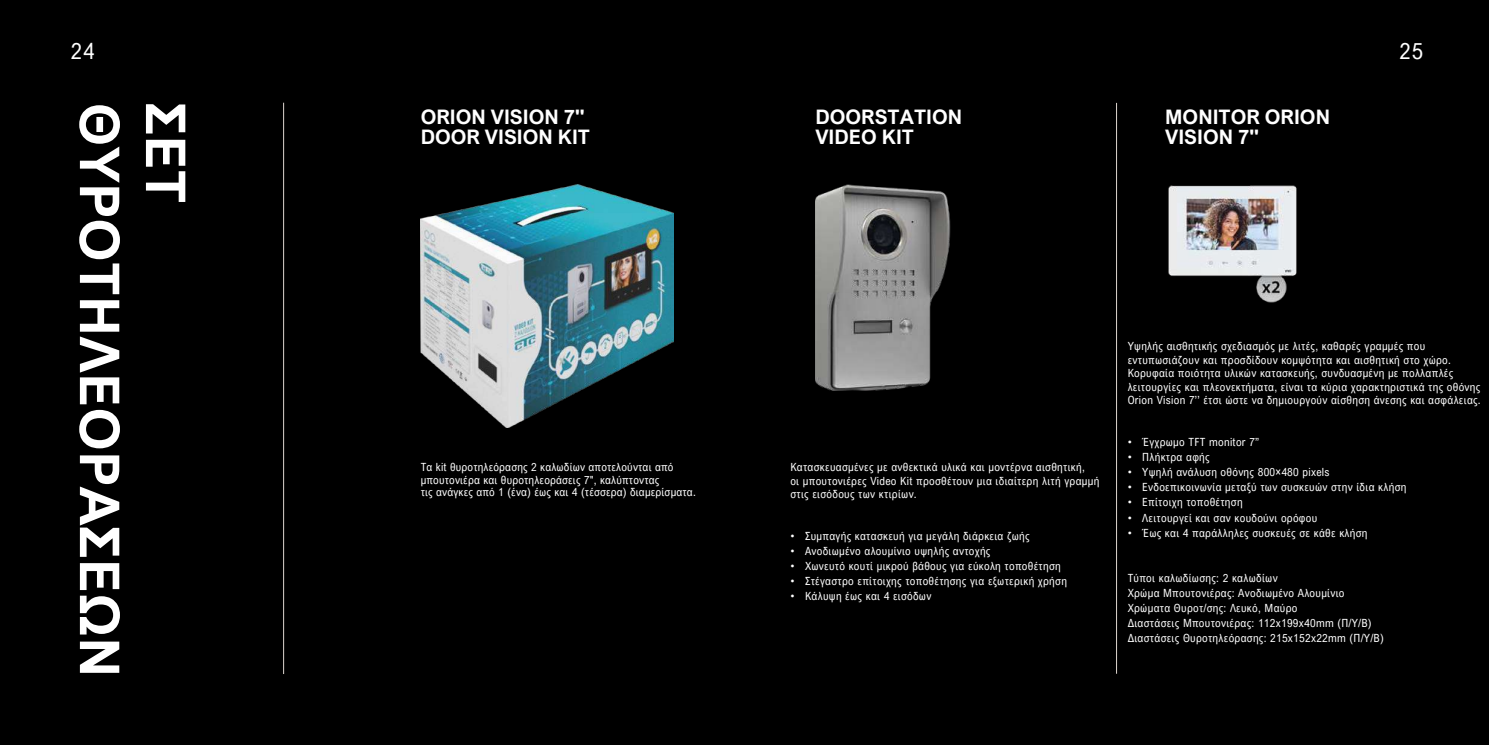
<style>
.page{position:relative;width:1489px;height:745px;background:#fff}
.page>*{position:absolute;margin:0;border:0;box-sizing:border-box;transform-origin:0 0}
.t1{font:700 55px "Arial Nova";letter-spacing:.01em;color:#fff}
.t2{font:22.5px "Arial Nova Cond";color:#fff}
.t3{font:700 20px/20px "Arial Nova";color:#fff}
.t4{font:11.25px/13.5px "Arial Nova Cond";letter-spacing:.025em;color:#fff}
</style>
<div class="page">
<div style="left:0;top:0;width:1488px;height:744px;background:#000"></div>
<img style="left:1168px;top:185px;width:129px;height:118px">
<hr style="left:283px;top:103px;width:1px;height:570px;background:#ded6d0">
<hr style="left:1116px;top:103px;width:1px;height:570px;background:#ded6d0">
<img style="left:420px;top:184px;width:253px;height:243px">
<img style="left:815px;top:184px;width:136px;height:206px">
<h2 class="t2" style="left:71px;top:37px;width:25px">24</h2>
<h2 class="t2" style="left:1399px;top:37px;width:25px">25</h2>
<h1 class="t1" style="left:132px;top:103px;width:575px;rotate:90deg">ΘΥΡΟΤΗΛΕΟΡΑΣΕΩΝ</h1>
<h1 class="t1" style="left:198px;top:103px;width:102px;rotate:90deg">ΣΕΤ</h1>
<h3 class="t3" style="left:420px;top:107px;width:171px">ORION VISION 7"<br>DOOR VISION KIT</h3>
<p class="t4" style="left:420px;top:460px;width:277px;line-height:12.5px">Τα kit θυροτηλεόρασης 2 καλωδίων αποτελούνται από μπουτονιέρα και θυροτηλεοράσεις 7", καλύπτοντας<br>τις ανάγκες από 1 (ένα) έως και 4 (τέσσερα) διαμερίσματα.</p>
<h3 class="t3" style="left:815px;top:107px;width:148px">DOORSTATION<br>VIDEO KIT</h3>
<h3 class="t3" style="left:1165px;top:107px;width:166px">MONITOR ORION<br>VISION 7"</h3>
<p class="t4" style="left:790px;top:460px;width:310px">Κατασκευασμένες με ανθεκτικά υλικά και μοντέρνα αισθητική,<br>οι μπουτονιέρες Video Kit προσθέτουν μια ιδιαίτερη λιτή γραμμή στις εισόδους των κτιρίων.</p>
<p class="t4" style="left:790px;top:529px;width:241px">• Συμπαγής κατασκευή για μεγάλη διάρκεια ζωής</p>
<p class="t4" style="left:790px;top:544px;width:201px">• Ανοδιωμένο αλουμίνιο υψηλής αντοχής</p>
<p class="t4" style="left:790px;top:559px;width:272px">• Χωνευτό κουτί μικρού βάθους για εύκολη τοποθέτηση</p>
<p class="t4" style="left:790px;top:574px;width:278px">• Στέγαστρο επίτοιχης τοποθέτησης για εξωτερική χρήση</p>
<p class="t4" style="left:790px;top:589px;width:142px">• Κάλυψη έως και 4 εισόδων</p>
<p class="t4" style="left:1127px;top:339px;width:354px">Υψηλής αισθητικής σχεδιασμός με λιτές, καθαρές γραμμές που εντυπωσιάζουν και προσδίδουν κομψότητα και αισθητική στο χώρο.<br>Κορυφαία ποιότητα υλικών κατασκευής, συνδυασμένη με πολλαπλές λειτουργίες και πλεονεκτήματα, είναι τα κύρια χαρακτηριστικά της οθόνης Orion Vision 7’’ έτσι ώστε να δημιουργούν αίσθηση άνεσης και ασφάλειας.</p>
<p class="t4" style="left:1127px;top:435px;width:133px">• Έγχρωμο TFT monitor 7”</p>
<p class="t4" style="left:1127px;top:450px;width:84px">• Πλήκτρα αφής</p>
<p class="t4" style="left:1127px;top:465px;width:203px">• Υψηλή ανάλυση οθόνης 800×480 pixels</p>
<p class="t4" style="left:1127px;top:480px;width:280px">• Ενδοεπικοινωνία μεταξύ των συσκευών στην ίδια κλήση</p>
<p class="t4" style="left:1127px;top:495px;width:116px">• Επίτοιχη τοποθέτηση</p>
<p class="t4" style="left:1127px;top:510px;width:191px">• Λειτουργεί και σαν κουδούνι ορόφου</p>
<p class="t4" style="left:1127px;top:525px;width:241px">• Έως και 4 παράλληλες συσκευές σε κάθε κλήση</p>
<p class="t4" style="left:1127px;top:569px;width:257px;line-height:15px">Τύποι καλωδίωσης: 2 καλωδίων<br>Χρώμα Μπουτονιέρας: Ανοδιωμένο Αλουμίνιο Χρώματα Θυροτ/σης: Λευκό, Μαύρο<br>Διαστάσεις Μπουτονιέρας: 112x199x40mm (Π/Υ/Β)<br>Διαστάσεις Θυροτηλεόρασης: 215x152x22mm (Π/Υ/Β)</p>
</div>
